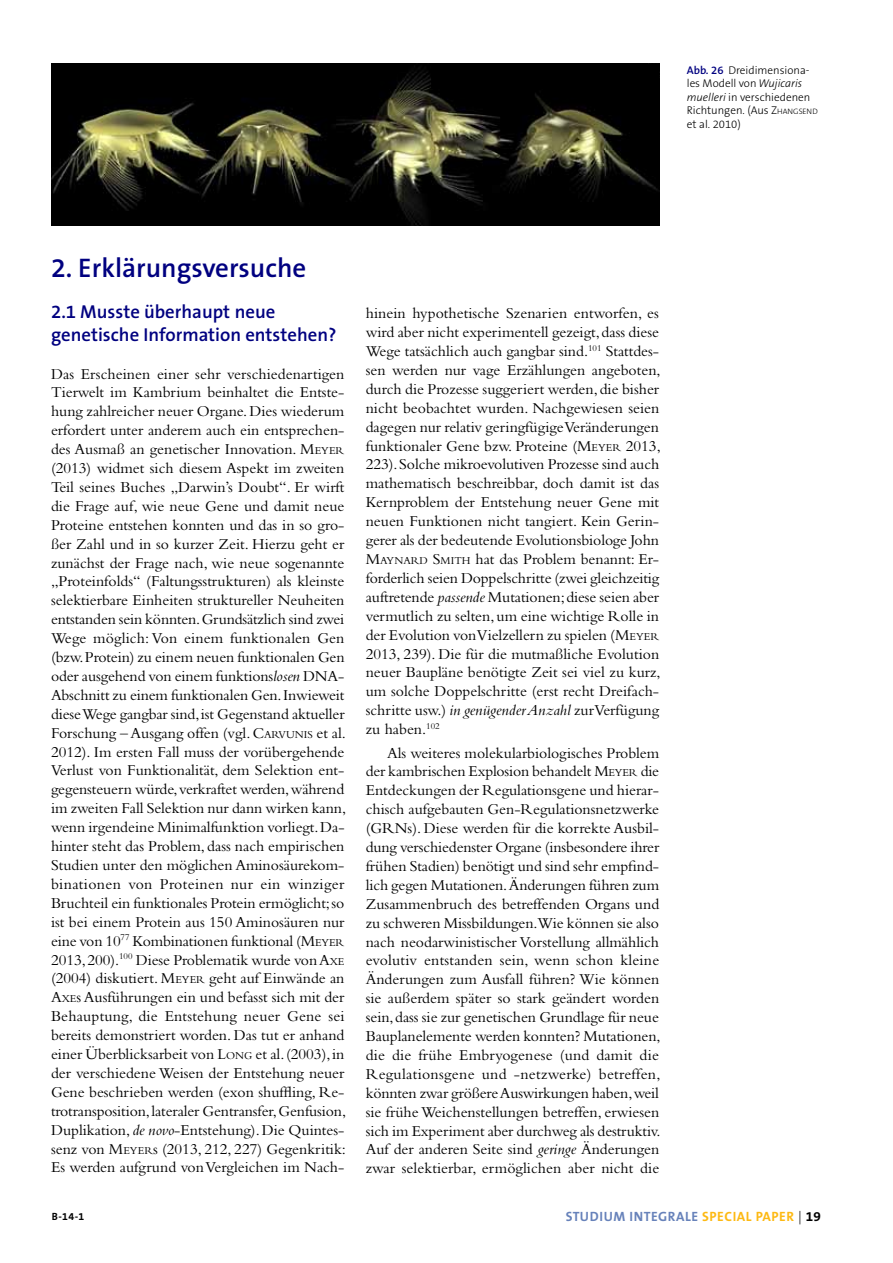
<style>
.page{position:relative;width:893px;height:1263px;background:#fff}
.page>*{position:absolute;margin:0;border:0;box-sizing:border-box;transform-origin:0 0}
.t1{font:600 27px "The Sans B6";color:#000080}
.t2{font:600 18.75px/22.5px "The Sans B6";color:#000080}
.t3{font:15.75px/18.9px "Bembo";color:#000;text-align:justify}
.t4{font:700 13.5px "The Sans B7";letter-spacing:.04em;color:#6782ba}
.t5{font:700 13.5px "The Sans B7";letter-spacing:.02em;color:#fdb913}
.t6{font:300 11.25px/13.5px "The Sans B3";color:#000}
.t7{font:700 10.5px "The Sans B7";color:#000}
.s1{font-family:"The Sans B6";font-weight:600;color:#000080}
.s2{font-style:italic}
.s3{font-style:inherit}
.s4{font-size:7.8px}
.s5{font-size:10.95px}
.s6{color:#fdb913}
.s7{font-family:"The Sans B3";font-weight:300;color:#000}
.s8{color:#000}
</style>
<div class="page">
<img style="left:51px;top:64px;width:608px;height:162px">
<div style="left:638px;top:65px;width:20px;height:15px;background:#000"></div>
<div style="left:637px;top:64px;width:22px;height:17px;border:2px solid #000"></div>
<p class="t6" style="left:687px;top:64px;width:133px"><span class="s1">Abb. 26</span> Dreidimensiona&shy;les Modell von <span class="s2">Wujicaris muelleri</span> in verschiedenen<br>Richtungen. (Aus <span class="s3">Z</span><span class="s4">HANGSEND </span>et al. 2010)</p>
<h1 class="t1" style="left:51px;top:253px;width:257px">2. Erklärungsversuche</h1>
<p class="t2" style="left:51px;top:301px;width:287px">2.1 Musste überhaupt neue genetische Information entstehen?</p>
<p class="t3" style="left:51px;top:364px;width:297px;text-align:left">Das Erscheinen einer sehr verschiedenartigen Tierwelt im Kambrium beinhaltet die Entste&shy;hung zahlreicher neuer Organe. Dies wiederum erfordert unter anderem auch ein entsprechen&shy;des Ausmaß an genetischer Innovation. <span class="s3">M</span><span class="s5">EYER </span>(2013) widmet sich diesem Aspekt im zweiten Teil seines Buches „Darwin’s Doubt“. Er wirft die Frage auf, wie neue Gene und damit neue Proteine entstehen konnten und das in so gro&shy;ßer Zahl und in so kurzer Zeit. Hierzu geht er zunächst der Frage nach, wie neue sogenannte „Proteinfolds“ (Faltungsstrukturen) als kleinste selektierbare Einheiten struktureller Neuheiten entstanden sein könnten. Grundsätzlich sind zwei Wege möglich: Von einem funktionalen Gen (bzw. Protein) zu einem neuen funktionalen Gen oder ausgehend von einem funktions<span class="s2">losen</span> DNA-Abschnitt zu einem funktionalen Gen. Inwieweit diese Wege gangbar sind, ist Gegenstand aktueller Forschung – Ausgang offen (vgl. <span class="s3">C</span><span class="s5">ARVUNIS</span> et al.<br>2012). Im ersten Fall muss der vorübergehende Verlust von Funktionalität, dem Selektion ent&shy;gegensteuern würde, verkraftet werden, während im zweiten Fall Selektion nur dann wirken kann, wenn irgendeine Minimalfunktion vorliegt. Da&shy;hinter steht das Problem, dass nach empirischen Studien unter den möglichen Aminosäurekom&shy;binationen von Proteinen nur ein winziger Bruchteil ein funktionales Protein ermöglicht; so ist bei einem Protein aus 150 Aminosäuren nur eine von 10<sup>77</sup> Kombinationen funktional (<span class="s3">M</span><span class="s5">EYER </span>2013, 200).<sup>100</sup> Diese Problematik wurde von <span class="s3">A</span><span class="s5">XE </span>(2004) diskutiert. <span class="s3">M</span><span class="s5">EYER</span> geht auf Einwände an <span class="s3">A</span><span class="s5">XE</span>s Ausführungen ein und befasst sich mit der Behauptung, die Entstehung neuer Gene sei bereits demonstriert worden. Das tut er anhand einer Überblicksarbeit von <span class="s3">L</span><span class="s5">ONG</span> et al. (2003), in der verschiedene Weisen der Entstehung neuer Gene beschrieben werden (exon shuffling, Re&shy;trotransposition, lateraler Gentransfer, Genfusion, Duplikation, <span class="s2">de novo</span>-Entstehung). Die Quintes&shy;senz von <span class="s3">M</span><span class="s5">EYER</span>s (2013, 212, 227) Gegenkritik:<br>Es werden aufgrund von Vergleichen im Nach-</p>
<p class="t3" style="left:366px;top:304px;width:296px">hinein hypothetische Szenarien entworfen, es wird aber nicht experimentell gezeigt, dass diese Wege tatsächlich auch gangbar sind.<sup>101</sup> Stattdes&shy;sen werden nur vage Erzählungen angeboten, durch die Prozesse suggeriert werden, die bisher nicht beobachtet wurden. Nachgewiesen seien dagegen nur relativ geringfügige Veränderungen funktionaler Gene bzw. Proteine (<span class="s3">M</span><span class="s5">EYER</span> 2013, 223). Solche mikroevolutiven Prozesse sind auch mathematisch beschreibbar, doch damit ist das Kernproblem der Entstehung neuer Gene mit neuen Funktionen nicht tangiert. Kein Gerin&shy;gerer als der bedeutende Evolutionsbiologe John <span class="s3">M</span><span class="s5">AYNARD</span> <span class="s3">S</span><span class="s5">MITH</span> hat das Problem benannt: Er&shy;forderlich seien Doppelschritte (zwei gleichzeitig auftretende <span class="s2">passende</span> Mutationen; diese seien aber vermutlich zu selten, um eine wichtige Rolle in der Evolution von Vielzellern zu spielen (<span class="s3">M</span><span class="s5">EYER </span>2013, 239). Die für die mutmaßliche Evolution neuer Baupläne benötigte Zeit sei viel zu kurz, um solche Doppelschritte (erst recht Dreifach&shy;schritte usw.) <span class="s2">in genügender Anzahl</span> zur Verfügung zu haben.<sup>102</sup></p>
<p class="t3" style="left:366px;top:743px;width:296px;text-indent:21px">Als weiteres molekularbiologisches Problem der kambrischen Explosion behandelt <span class="s3">M</span><span class="s5">EYER</span> die Entdeckungen der Regulationsgene und hierar&shy;chisch aufgebauten Gen-Regulationsnetzwerke (GRNs). Diese werden für die korrekte Ausbil&shy;dung verschiedenster Organe (insbesondere ihrer frühen Stadien) benötigt und sind sehr empfind&shy;lich gegen Mutationen. Änderungen führen zum Zusammenbruch des betreffenden Organs und zu schweren Missbildungen.Wie können sie also nach neodarwinistischer Vorstellung allmählich evolutiv entstanden sein, wenn schon kleine Änderungen zum Ausfall führen? Wie können sie außerdem später so stark geändert worden sein, dass sie zur genetischen Grundlage für neue Bauplanelemente werden konnten? Mutationen, die die frühe Embryogenese (und damit die Regulationsgene und -netzwerke) betreffen, könnten zwar größere Auswirkungen haben, weil sie frühe Weichenstellungen betreffen, erwiesen sich im Experiment aber durchweg als destruktiv.<br>Auf der anderen Seite sind <span class="s2">geringe</span> Änderungen zwar selektierbar, ermöglichen aber nicht die</p>
<p class="t7" style="left:52px;top:1211px;width:34px">B-14-1</p>
<p class="t4" style="left:566px;top:1210px;width:174px">STUDIUM I NTEGRALE <span class="s6">SPECIAL</span></p>
<p class="t5" style="left:756px;top:1210px;width:67px">PAPER <span class="s7">|</span> <span class="s8">19</span></p>
</div>
